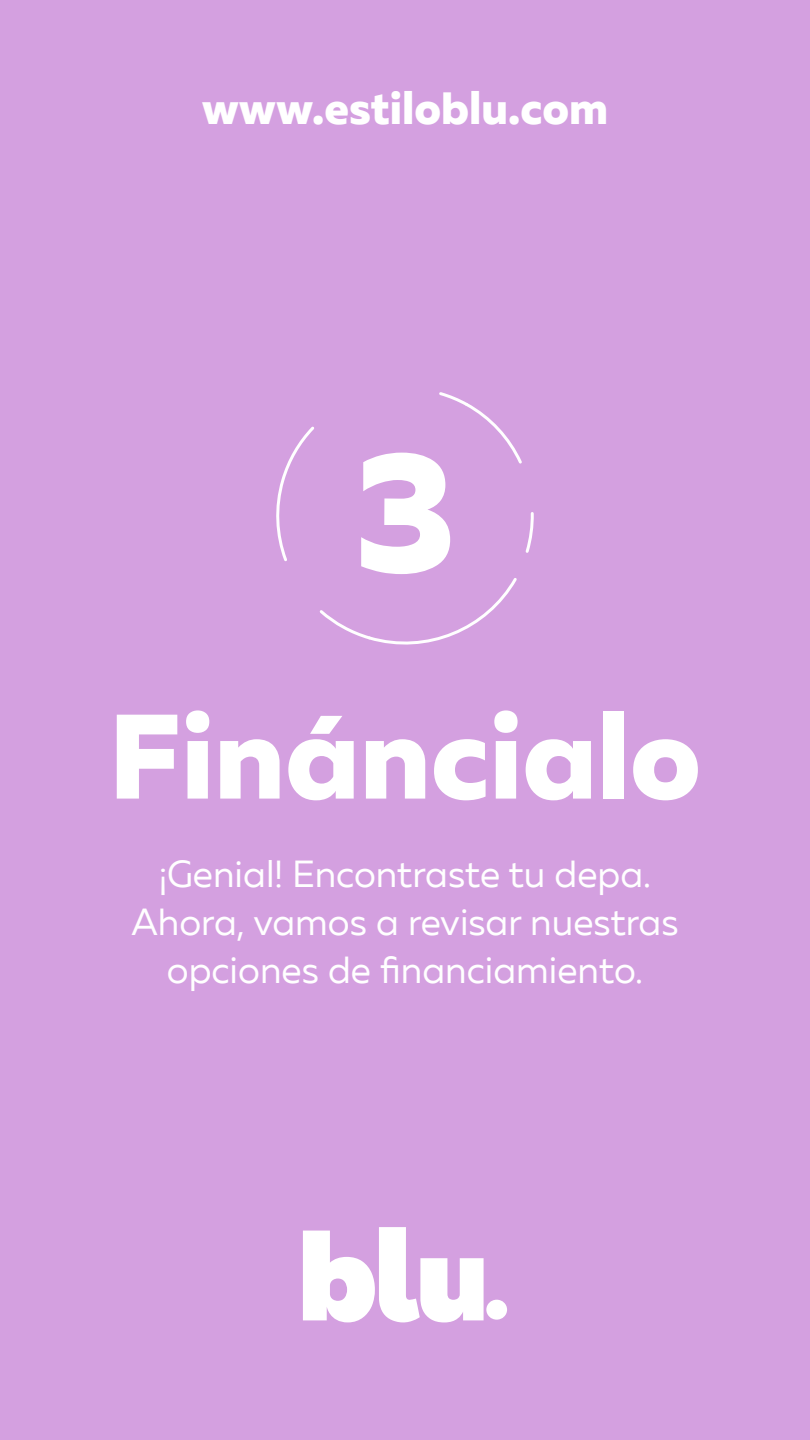
<style>
.page{position:relative;width:810px;height:1440px;background:#d4a0e0}
.page>*{position:absolute;margin:0;border:0;box-sizing:border-box;transform-origin:0 0}
.t1{font:800 171.15px "Muller";color:#fff}
.t2{font:800 119.93px "Muller";color:#fff}
.t3{font:800 45px "Muller";color:#fff}
.t4{font:36.75px/48px "Muller";color:#fff;text-align:center}
</style>
<div class="page">
<svg style="left:525px;top:512px;width:9px;height:41px"></svg>
<svg style="left:439px;top:392px;width:83px;height:72px"></svg>
<svg style="left:276px;top:426px;width:38px;height:136px"></svg>
<svg style="left:319px;top:578px;width:198px;height:67px"></svg>
<div style="left:486px;top:1300px;width:21px;height:20px;background:#fff;border-radius:50%"></div>
<svg style="left:303px;top:1227px;width:181px;height:96px"></svg>
<p class="t3" style="left:202px;top:80px;width:408px">www.estiloblu.com</p>
<h1 class="t1" style="left:353px;top:404px;width:105px">3</h1>
<h2 class="t2" style="left:109px;top:681px;width:594px">Fináncialo</h2>
<p class="t4" style="left:132px;top:849px;width:548px">¡Genial! Encontraste tu depa.<br>Ahora, vamos a revisar nuestras opciones de financiamiento.</p>
</div>
